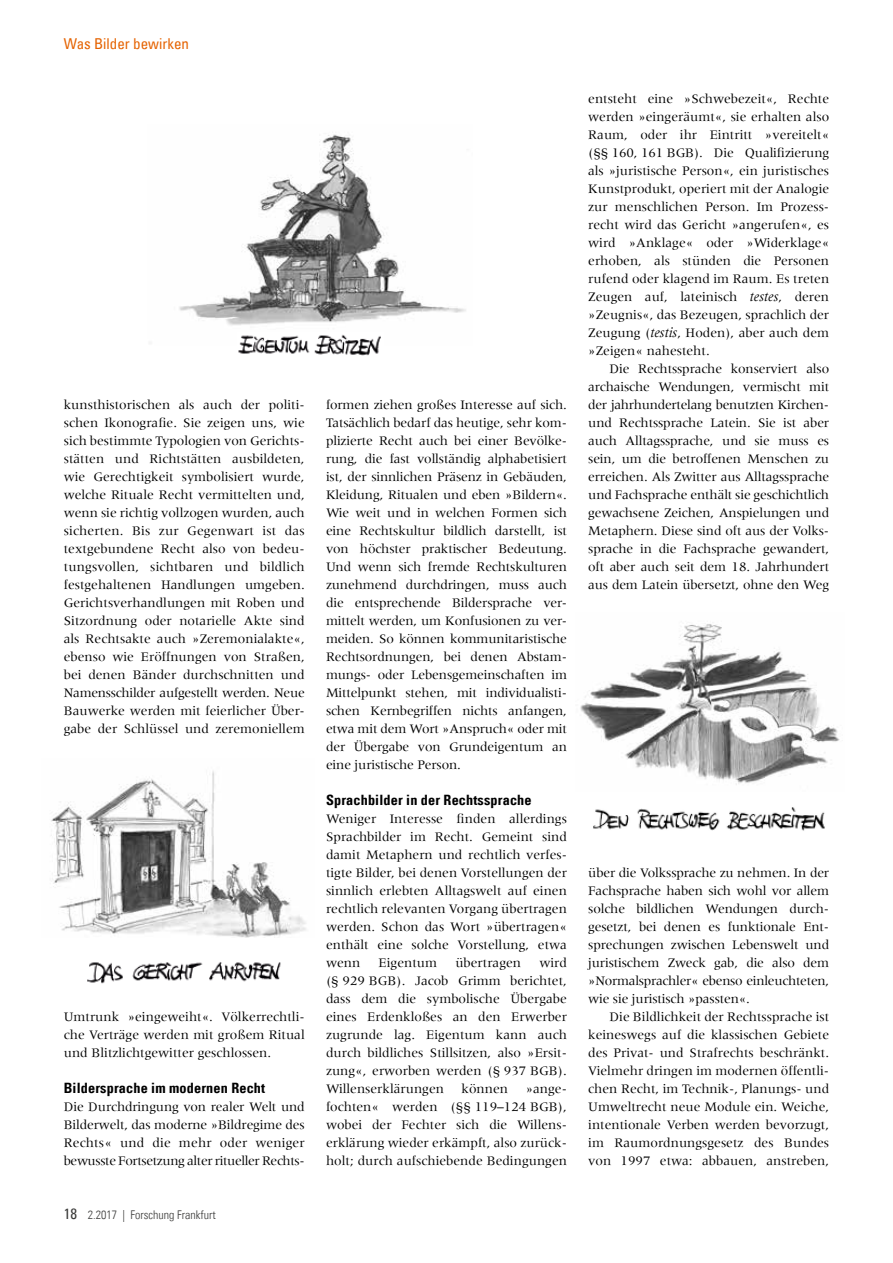
<style>
.page{position:relative;width:893px;height:1263px;background:#fff}
.page>*{position:absolute;margin:0;border:0;box-sizing:border-box;transform-origin:0 0}
.t1{font:condensed 15px "Univers Com 57";color:#e56302}
.t2{font:14.25px "Univers Com 67 Bold Cond";letter-spacing:.01em;color:#000}
.t3{font:13.5px/18px "Meridien";letter-spacing:-.01em;color:#000;text-align:justify}
.t4{font:12px "Univers Com 47 Light Cond";color:#3b3b3a}
.s1{font-family:"Univers Com 57";font-stretch:condensed;font-size:15px}
.s2{font-family:"Meridien Com";font-style:italic;font-size:14.25px}
</style>
<div class="page">
<img style="left:179px;top:134px;width:287px;height:192px">
<img style="left:238px;top:334px;width:143px;height:22px">
<img style="left:580px;top:624px;width:260px;height:161px">
<img style="left:593px;top:807px;width:232px;height:24px">
<img style="left:51px;top:771px;width:255px;height:167px">
<img style="left:87px;top:962px;width:194px;height:22px">
<p class="t1" style="left:64px;top:34px;width:127px">Was Bilder bewirken</p>
<p class="t3" style="left:64px;top:396px;width:242px">kunsthistorischen als auch der politi&shy;schen Ikonografie. Sie zeigen uns, wie sich bestimmte Typologien von Gerichts&shy;stätten und Richtstätten ausbildeten, wie Gerechtigkeit symbolisiert wurde, welche Rituale Recht vermittelten und, wenn sie richtig vollzogen wurden, auch sicherten. Bis zur Gegenwart ist das textgebundene Recht also von bedeu&shy;tungsvollen, sichtbaren und bildlich festgehaltenen Handlungen umgeben.<br>Gerichtsverhandlungen mit Roben und Sitzordnung oder notarielle Akte sind als Rechtsakte auch »Zeremonialakte«, ebenso wie Eröffnungen von Straßen, bei denen Bänder durchschnitten und Namensschilder aufgestellt werden. Neue Bauwerke werden mit feierlicher Über&shy;gabe der Schlüssel und zeremoniellem</p>
<p class="t3" style="left:64px;top:1008px;width:242px">Umtrunk »eingeweiht«. Völkerrechtli&shy;che Verträge werden mit großem Ritual und Blitzlichtgewitter geschlossen.</p>
<p class="t2" style="left:64px;top:1079px;width:203px">Bildersprache im modernen Recht</p>
<p class="t3" style="left:64px;top:1098px;width:242px">Die Durchdringung von realer Welt und Bilderwelt, das moderne »Bildregime des Rechts« und die mehr oder weniger bewusste Fortsetzung alter ritueller Rechts-</p>
<p class="t4" style="left:64px;top:1208px;width:153px"><span class="s1">18</span> 2.2017 | Forschung Frankfurt</p>
<p class="t3" style="left:326px;top:396px;width:242px">formen ziehen großes Interesse auf sich.<br>Tatsächlich bedarf das heutige, sehr kom&shy;plizierte Recht auch bei einer Bevölke&shy;rung, die fast vollständig alphabetisiert ist, der sinnlichen Präsenz in Gebäuden, Kleidung, Ritualen und eben »Bildern«.<br>Wie weit und in welchen Formen sich eine Rechtskultur bildlich darstellt, ist von höchster praktischer Bedeutung.<br>Und wenn sich fremde Rechtskulturen zunehmend durchdringen, muss auch die entsprechende Bildersprache ver&shy;mittelt werden, um Konfusionen zu ver&shy;meiden. So können kommunitaristische Rechtsordnungen, bei denen Abstam&shy;mungs- oder Lebensgemeinschaften im Mittelpunkt stehen, mit individualisti&shy;schen Kernbegriffen nichts anfangen, etwa mit dem Wort »Anspruch« oder mit der Übergabe von Grundeigentum an eine juristische Person.</p>
<p class="t2" style="left:326px;top:791px;width:207px">Sprachbilder in der Rechtssprache</p>
<p class="t3" style="left:326px;top:810px;width:242px">Weniger Interesse finden allerdings Sprachbilder im Recht. Gemeint sind damit Metaphern und rechtlich verfes&shy;tigte Bilder, bei denen Vorstellungen der sinnlich erlebten Alltagswelt auf einen rechtlich relevanten Vorgang übertragen werden. Schon das Wort »übertragen« enthält eine solche Vorstellung, etwa wenn</p>
<p class="t3" style="left:326px;top:954px;width:242px;text-indent:213px">wird (§ 929 BGB). Jacob Grimm berichtet, dass dem die symbolische Übergabe eines Erdenkloßes an den Erwerber zugrunde lag. Eigentum kann auch durch bildliches Stillsitzen, also »Ersit&shy;zung«, erworben werden (§ 937 BGB).<br>Willenserklärungen</p>
<p class="t3" style="left:379px;top:954px;width:60px">Eigentum</p>
<p class="t3" style="left:455px;top:954px;width:67px">übertragen</p>
<p class="t3" style="left:462px;top:1080px;width:48px">können</p>
<p class="t3" style="left:326px;top:1080px;width:242px;text-align:left;text-indent:200px">»ange&shy;fochten« werden (§§ 119–124 BGB), wobei der Fechter sich die Willens&shy;erklärung wieder erkämpft, also zurück&shy;holt; durch aufschiebende Bedingungen</p>
<p class="t3" style="left:588px;top:90px;width:242px">entsteht eine »Schwebezeit«, Rechte werden »eingeräumt«, sie erhalten also Raum, oder ihr Eintritt »vereitelt« (§§ 160, 161 BGB). Die Qualifizierung als »juristische Person«, ein juristisches Kunstprodukt, operiert mit der Analogie zur menschlichen Person. Im Prozess&shy;recht wird das Gericht »angerufen«, es wird »Anklage« oder »Widerklage« erhoben, als stünden die Personen rufend oder klagend im Raum. Es treten Zeugen auf, lateinisch <span class="s2">testes</span>, deren »Zeugnis«, das Bezeugen, sprachlich der Zeugung (<span class="s2">testis</span>, Hoden), aber auch dem »Zeigen« nahesteht.</p>
<p class="t3" style="left:588px;top:360px;width:242px;text-align:left;text-indent:21px">Die Rechtssprache konserviert also archaische Wendungen, vermischt mit der jahrhundertelang benutzten Kirchen&shy;und Rechtssprache Latein. Sie ist aber auch Alltagssprache, und sie muss es sein, um die betroffenen Menschen zu erreichen. Als Zwitter aus Alltagssprache und Fachsprache enthält sie geschichtlich gewachsene Zeichen, Anspielungen und Metaphern. Diese sind oft aus der Volks&shy;sprache in die Fachsprache gewandert, oft aber auch seit dem 18. Jahrhundert aus dem Latein übersetzt, ohne den Weg</p>
<p class="t3" style="left:588px;top:864px;width:242px">über die Volkssprache zu nehmen. In der Fachsprache haben sich wohl vor allem solche bildlichen Wendungen durch&shy;gesetzt, bei denen es funktionale Ent&shy;sprechungen zwischen Lebenswelt und juristischem Zweck gab, die also dem »Normalsprachler« ebenso einleuchteten, wie sie juristisch »passten«.</p>
<p class="t3" style="left:588px;top:1008px;width:242px;text-indent:21px">Die Bildlichkeit der Rechtssprache ist keineswegs auf die klassischen Gebiete des Privat- und Strafrechts beschränkt.<br>Vielmehr dringen im modernen öffentli&shy;chen Recht, im Technik- , Planungs- und Umweltrecht neue Module ein. Weiche, intentionale Verben werden bevorzugt, im Raumordnungsgesetz des Bundes von 1997 etwa: abbauen, anstreben,</p>
</div>
